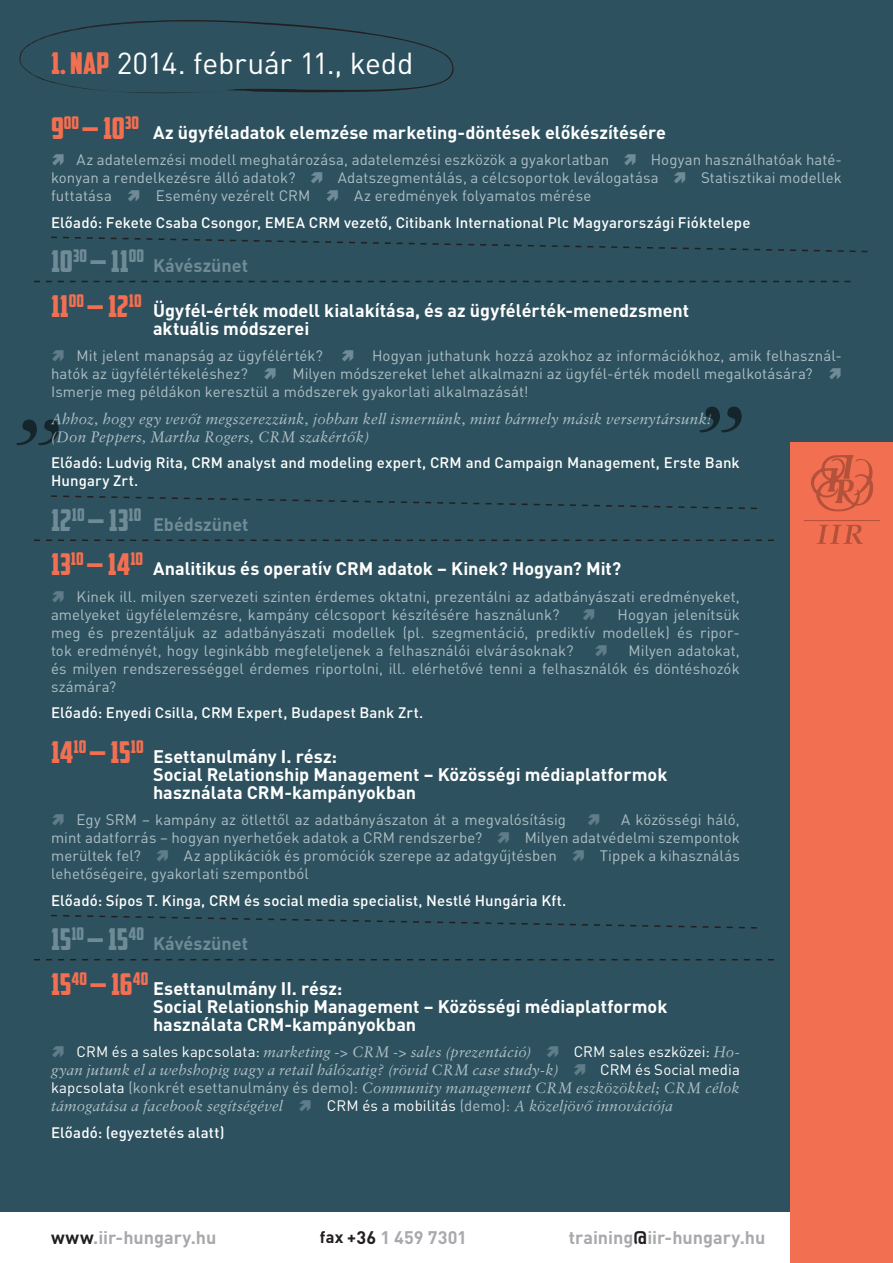
<style>
.page{position:relative;width:893px;height:1263px;background:#fff}
.page>*{position:absolute;margin:0;border:0;box-sizing:border-box;transform-origin:0 0}
.t1{font:30px "American Captain";letter-spacing:.005em;color:#f36f51}
.t2{font:30px "American Captain";letter-spacing:.005em;color:#6f8b97}
.t3{font:30px "DIN Pro";letter-spacing:-.01em;color:#fff}
.t4{font:700 18px/18px "DIN Pro";color:#fff}
.t5{font:700 18px "DIN Pro";color:#a8a9ad}
.t6{font:700 18px "DIN Pro";color:#6f8b97}
.t7{font:17.55px "American Captain";color:#f36f51}
.t8{font:15px/18px "DIN Pro";letter-spacing:.005em;color:#aebfc7}
.t9{font:italic 15px/18px "Sabon CH";letter-spacing:.015em;color:#aebfc7}
.t10{font:500 15px/18px "DIN Pro";letter-spacing:.005em;color:#fff}
.t11{font:15px "DIN Pro";letter-spacing:.005em;color:#fff}
.s1{font-family:"American Captain";color:#f36f51}
.s2{font-size:30px}
.s3{font-family:"Impact";font-size:30px}
.s4{font-family:"Impact"}
.s5{font-family:"DIN Pro";font-style:normal;color:#fff}
.s6{font-family:"Sabon CH";font-style:italic;color:#aebfc7}
.s7{font-family:"DIN Pro";font-style:normal}
.s8{color:#231f20}
.s9{font-size:16.5px;color:#231f20}
</style>
<div class="page">
<div style="left:0;top:0;width:893px;height:1212px;background:#2d515e"></div>
<div style="left:791px;top:442px;width:102px;height:821px;background:#f36f51"></div>
<svg style="left:16px;top:420px;width:43px;height:25px"></svg>
<svg style="left:51px;top:236px;width:817px;height:17px"></svg>
<svg style="left:51px;top:495px;width:706px;height:14px"></svg>
<svg style="left:51px;top:914px;width:706px;height:15px"></svg>
<svg style="left:34px;top:281px;width:816px;height:1px"></svg>
<svg style="left:34px;top:539px;width:740px;height:2px"></svg>
<svg style="left:34px;top:959px;width:740px;height:1px"></svg>
<svg style="left:817px;top:525px;width:46px;height:19px"></svg>
<svg style="left:811px;top:455px;width:63px;height:57px"></svg>
<hr style="left:804px;top:520px;width:76px;height:1px;background:#231f20">
<svg style="left:699px;top:407px;width:43px;height:25px"></svg>
<svg style="left:19px;top:20px;width:435px;height:74px"></svg>
<h1 class="t3" style="left:51px;top:43px;width:364px"><span class="s1">1. nap</span> 2014. február 11., kedd</h1>
<p class="t7" style="left:51px;top:116px;width:89px"><span class="s2">9</span>00 <span class="s3">–</span> <span class="s2">10</span>30</p>
<p class="t4" style="left:153px;top:122px;width:515px">Az ügyféladatok elemzése marketing-döntések előkészítésére</p>
<p class="t8" style="left:77px;top:150px;width:534px">Az adatelemzési modell meghatározása, adatelemzési eszközök a gyakorlatban</p>
<p class="t8" style="left:651px;top:150px;width:193px">H ogyan használhatóak haté-</p>
<p class="t8" style="left:51px;top:168px;width:246px">konyan a rendelkezésre álló adatok?</p>
<p class="t8" style="left:338px;top:168px;width:322px">Adatszegmentálás, a célcsoportok leválogatása</p>
<p class="t8" style="left:701px;top:168px;width:142px">Statisztikai modellek</p>
<p class="t8" style="left:51px;top:186px;width:62px">futtatása</p>
<p class="t8" style="left:156px;top:186px;width:134px">Esemény vezérelt CRM</p>
<p class="t8" style="left:354px;top:186px;width:239px">Az eredmények folyamatos mérése</p>
<p class="t10" style="left:51px;top:212px;width:701px">Előadó: Fekete Csaba Csongor, EMEA CRM vezető, Citibank International Plc Magyarországi Fióktelepe</p>
<h1 class="t2" style="left:51px;top:250px;width:94px">10<sup>30</sup> <span class="s4">–</span> 11<sup>00</sup></h1>
<p class="t6" style="left:153px;top:253px;width:96px">Kávészünet</p>
<h1 class="t1" style="left:51px;top:295px;width:92px">11<sup>00</sup> <span class="s4">–</span> 12<sup>10</sup></h1>
<p class="t4" style="left:153px;top:300px;width:538px">Ügyfél-érték modell kialakítása, és az ügyfélérték-menedzsment aktuális módszerei</p>
<p class="t8" style="left:77px;top:346px;width:248px">M it jelent manapság az ügyfélérték?</p>
<p class="t8" style="left:372px;top:346px;width:471px">H ogyan juthatunk hozzá azokhoz az információkhoz, amik felhasznál-</p>
<p class="t8" style="left:51px;top:364px;width:198px">hatók az ügyfélértékeléshez?</p>
<p class="t8" style="left:51px;top:364px;width:763px;text-indent:241px">M ilyen módszereket lehet alkalmazni az ügyfél-érték modell megalkotására?<br>Ismerje meg példákon keresztül a módszerek gyakorlati alkalmazását!</p>
<p class="t9" style="left:51px;top:409px;width:662px">Ahhoz, hogy egy vevőt megszerezzünk, jobban kell ismernünk, mint bármely másik versenytársunk! (Don Peppers, Martha Rogers, CRM szakértők)</p>
<p class="t10" style="left:51px;top:453px;width:690px">Előadó: Ludvig Rita, CRM analyst and modeling expert, CRM and Campaign Management, Erste Bank<br>Hungary Zrt.</p>
<h1 class="t2" style="left:51px;top:509px;width:92px">12<sup>10</sup> <span class="s4">–</span> 13<sup>10</sup></h1>
<p class="t6" style="left:153px;top:512px;width:97px">Ebédszünet</p>
<h1 class="t1" style="left:51px;top:553px;width:94px">13<sup>10</sup> <span class="s4">–</span> 14<sup>10</sup></h1>
<p class="t4" style="left:153px;top:559px;width:470px">Analitikus és operatív CRM adatok – Kinek? Hogyan? Mit?</p>
<p class="t8" style="left:51px;top:587px;width:690px;text-indent:26px">Kinek ill. milyen szervezeti szinten érdemes oktatni, prezentálni az adatbányászati eredményeket, amelyeket ügyfélelemzésre, kampány célcsoport készítésére használunk?</p>
<p class="t8" style="left:51px;top:605px;width:690px;text-align:justify;text-indent:567px">Hogyan jelenítsük meg és prezentáljuk az adatbányászati modellek (pl. szegmentáció, prediktív modellek) és ripor&shy;tok eredményét, hogy leginkább megfeleljenek a felhasználói elvárásoknak?</p>
<p class="t8" style="left:51px;top:641px;width:690px;text-align:justify;text-indent:578px">M ilyen adatokat, és milyen rendszerességgel érdemes riportolni, ill. elérhetővé tenni a felhasználók és döntéshozók számára?</p>
<p class="t10" style="left:51px;top:703px;width:374px">Előadó: Enyedi Csilla, CRM Expert, Budapest Bank Zrt.</p>
<h1 class="t1" style="left:51px;top:741px;width:94px">14<sup>10</sup> <span class="s4">–</span> 15<sup>10</sup></h1>
<p class="t4" style="left:153px;top:746px;width:516px">Esettanulmány I. rész:<br>Social Relationship Management – Közösségi médiaplatformok használata CRM-kampányokban</p>
<p class="t8" style="left:77px;top:810px;width:41px">Egy SRM</p>
<p class="t8" style="left:142px;top:810px;width:425px">– kampány az ötlettől az adatbányászaton át a megvalósításig</p>
<p class="t8" style="left:621px;top:810px;width:120px">A közösségi háló,</p>
<p class="t8" style="left:51px;top:828px;width:323px">mint adatforrás – hogyan nyerhetőek adatok a CRM</p>
<p class="t8" style="left:399px;top:828px;width:85px">rendszerbe?</p>
<p class="t8" style="left:525px;top:828px;width:217px">M ilyen adatvédelmi szempontok</p>
<p class="t8" style="left:51px;top:846px;width:91px">merültek fel?</p>
<p class="t8" style="left:184px;top:846px;width:375px">Az applikációk és promóciók szerepe az adatgyűjtésben</p>
<p class="t8" style="left:600px;top:846px;width:142px">Tippek a kihasználás</p>
<p class="t8" style="left:51px;top:864px;width:260px">lehetőségeire, gyakorlati szempontból</p>
<p class="t10" style="left:51px;top:891px;width:517px">Előadó: Sípos T. Kinga, CRM és social media specialist, Nestlé Hungária Kft.</p>
<h1 class="t2" style="left:51px;top:928px;width:95px">15<sup>10</sup> <span class="s4">–</span> 15<sup>40</sup></h1>
<p class="t6" style="left:153px;top:931px;width:96px">Kávészünet</p>
<h1 class="t1" style="left:51px;top:973px;width:99px">15<sup>40</sup> <span class="s4">–</span> 16<sup>40</sup></h1>
<p class="t4" style="left:153px;top:978px;width:516px">Esettanulmány II. rész:<br>Social Relationship Management – Közösségi médiaplatformok használata CRM-kampányokban</p>
<p class="t11" style="left:77px;top:1041px;width:11px">CRM</p>
<p class="t9" style="left:112px;top:1043px;width:421px"><span class="s5">és a sales kapcsolata:</span> marketing -&gt; CRM -&gt; sales (prezentáció)</p>
<p class="t11" style="left:574px;top:1041px;width:11px">CRM</p>
<p class="t11" style="left:609px;top:1041px;width:132px">sales eszközei: <span class="s6">Ho-</span></p>
<p class="t9" style="left:51px;top:1061px;width:509px">gyan jutunk el a webshopig vagy a retail hálózatig? (rövid CRM case study-k)</p>
<p class="t11" style="left:600px;top:1059px;width:11px">CRM</p>
<p class="t11" style="left:635px;top:1059px;width:106px">és Social media</p>
<p class="t9" style="left:51px;top:1079px;width:690px"><span class="s5">kapcsolata</span> <span class="s7">(konkrét esettanulmány és demo):</span> Community management CRM eszközökkel; CRM célok támogatása a facebook segítségével</p>
<p class="t11" style="left:327px;top:1095px;width:11px">CRM</p>
<p class="t9" style="left:362px;top:1097px;width:312px"><span class="s5">és a mobilitás</span> <span class="s7">(demo):</span> A közeljövő innovációja</p>
<p class="t10" style="left:51px;top:1123px;width:175px">Előadó: (egyeztetés alatt)</p>
<p class="t5" style="left:51px;top:1225px;width:167px"><span class="s8">www</span>.iir-hungary.hu</p>
<p class="t5" style="left:320px;top:1225px;width:149px"><span class="s9">fax +</span><span class="s8">36</span> 1 459 7301</p>
<p class="t5" style="left:569px;top:1225px;width:198px">training<span class="s8">@</span>iir-hungary.hu</p>
</div>
